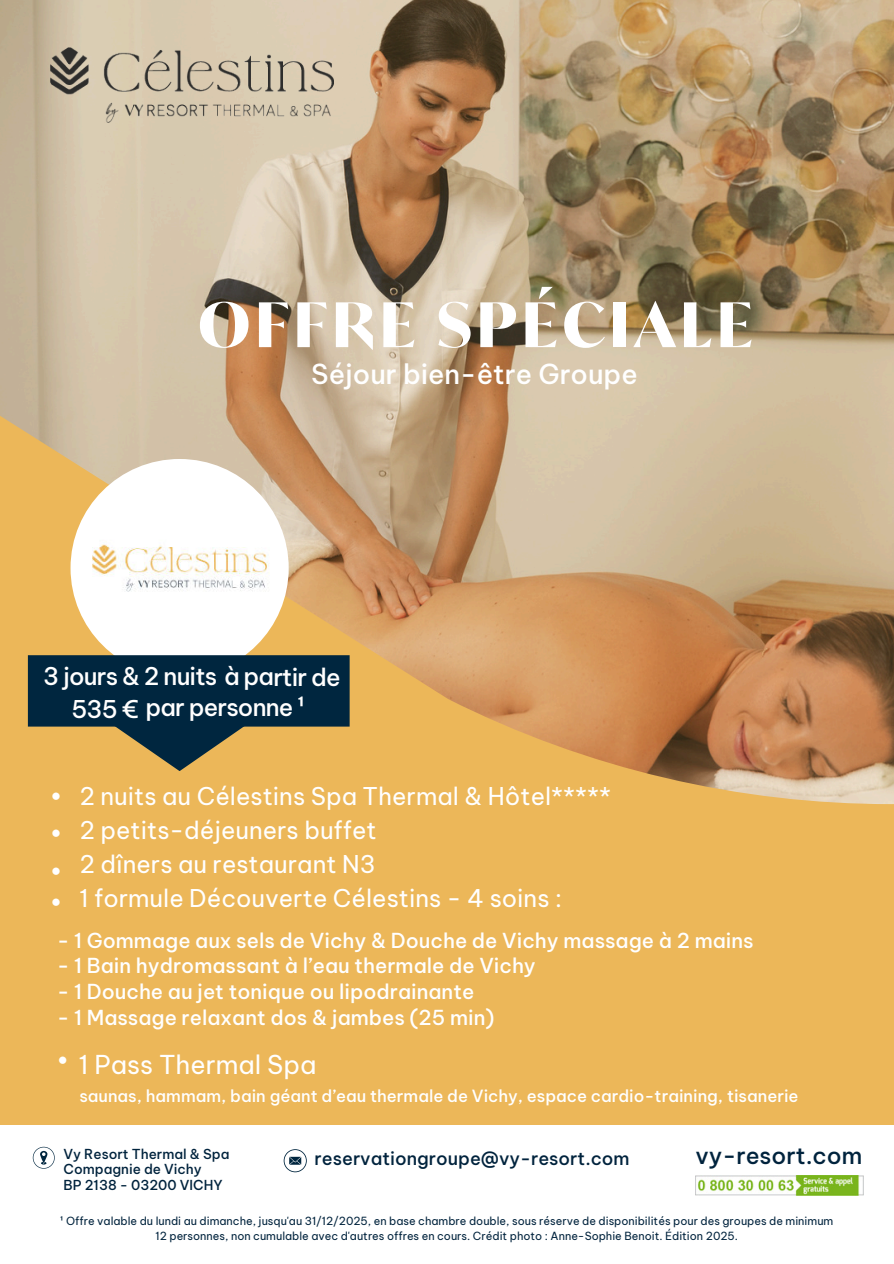
<style>
.page{position:relative;width:894px;height:1264px;background:#fff}
.page>*{position:absolute;margin:0;border:0;box-sizing:border-box;transform-origin:0 0}
.t1{font:700 61.5px "Ivy Mode";letter-spacing:.075em;color:#fff}
.t2{font:500 27px "Be Vietnam Pro";color:#fff}
.t3{font:25.5px "Be Vietnam Pro";color:#fff}
.t4{font:24px/33.8px "Be Vietnam Pro";color:#fff}
.t5{font:500 24px/30.5px "Be Vietnam Pro";letter-spacing:-.035em;color:#fff;text-align:center}
.t6{font:500 22.95px "Be Vietnam Pro";color:#00233d}
.t7{font:500 20.25px "Be Vietnam Pro";color:#fff}
.t8{font:19.5px/37.2px "Lato";color:#fff;text-align:justify}
.t9{font:500 18px "Be Vietnam Pro";color:#00233d}
.t10{font:500 16.5px "Be Vietnam Pro";color:#fff}
.t11{font:500 13.5px/15.8px "Be Vietnam Pro";color:#00233d}
.t12{font:11.1px/15.1px "Be Vietnam Pro";color:#00233d;text-align:center}
.s1{font-family:"Lato";font-size:19.5px}
</style>
<div class="page">
<div style="left:0;top:0;width:893px;height:1263px;background:#ecb759"></div>
<img style="left:0;top:0;width:893px;height:804px">
<img style="left:70px;top:459px;width:218px;height:218px;border-radius:50%">
<svg style="left:28px;top:655px;width:321px;height:116px"></svg>
<div style="left:0;top:1125px;width:893px;height:138px;background:#fff"></div>
<svg style="left:33px;top:1146px;width:21px;height:22px"></svg>
<svg style="left:283px;top:1149px;width:24px;height:23px"></svg>
<img style="left:695px;top:1175px;width:167px;height:20px">
<img style="left:50px;top:47px;width:284px;height:75px">
<h1 class="t1" style="left:198px;top:283px;width:556px">OFFRE SPÉCIALE</h1>
<h2 class="t2" style="left:311px;top:352px;width:328px">Séjour bien-être Groupe</h2>
<h3 class="t5" style="left:43px;top:658px;width:299px">3 jours &amp; 2 nuits à partir de<br>535 € par personne ¹</h3>
<h3 class="t8" style="left:51px;top:775px;width:13px">• • •</h3>
<h3 class="t4" style="left:79px;top:777px;width:533px">2 nuits au Célestins Spa Thermal &amp; Hôtel*****<br>2 petits-déjeuners buffet<br>2 dîners au restaurant N3</h3>
<h3 class="t4" style="left:51px;top:878px;width:513px"><span class="s1">•</span> 1 formule Découverte Célestins - 4 soins :</h3>
<h3 class="t7" style="left:57px;top:923px;width:698px">- 1 Gommage aux sels de Vichy &amp; Douche de Vichy massage à 2 mains</h3>
<h3 class="t7" style="left:57px;top:949px;width:480px">- 1 Bain hydromassant à l’eau thermale de Vichy</h3>
<h3 class="t7" style="left:57px;top:974px;width:418px">- 1 Douche au jet tonique ou lipodrainante</h3>
<h3 class="t7" style="left:57px;top:1000px;width:439px">- 1 Massage relaxant dos &amp; jambes (25 min)</h3>
<h3 class="t8" style="left:57px;top:1039px;width:13px">•</h3>
<h3 class="t3" style="left:79px;top:1043px;width:239px">1 Pass Thermal Spa</h3>
<h3 class="t10" style="left:79px;top:1081px;width:720px">saunas, hammam, bain géant d’eau thermale de Vichy, espace cardio-training, tisanerie</h3>
<p class="t11" style="left:63px;top:1144px;width:167px">Vy Resort Thermal &amp; Spa<br>Compagnie de Vichy<br>BP 2138 - 03200 VICHY</p>
<h3 class="t9" style="left:314px;top:1143px;width:316px">reservationgroupe@vy-resort.com</h3>
<h3 class="t6" style="left:695px;top:1136px;width:168px">vy-resort.com</h3>
<p class="t12" style="left:60px;top:1212px;width:774px">¹ Offre valable du lundi au dimanche, jusqu'au 31/12/2025, en base chambre double, sous réserve de disponibilités pour des groupes de minimum<br>12 personnes, non cumulable avec d'autres offres en cours. Crédit photo : Anne-Sophie Benoit. Édition 2025.</p>
</div>
